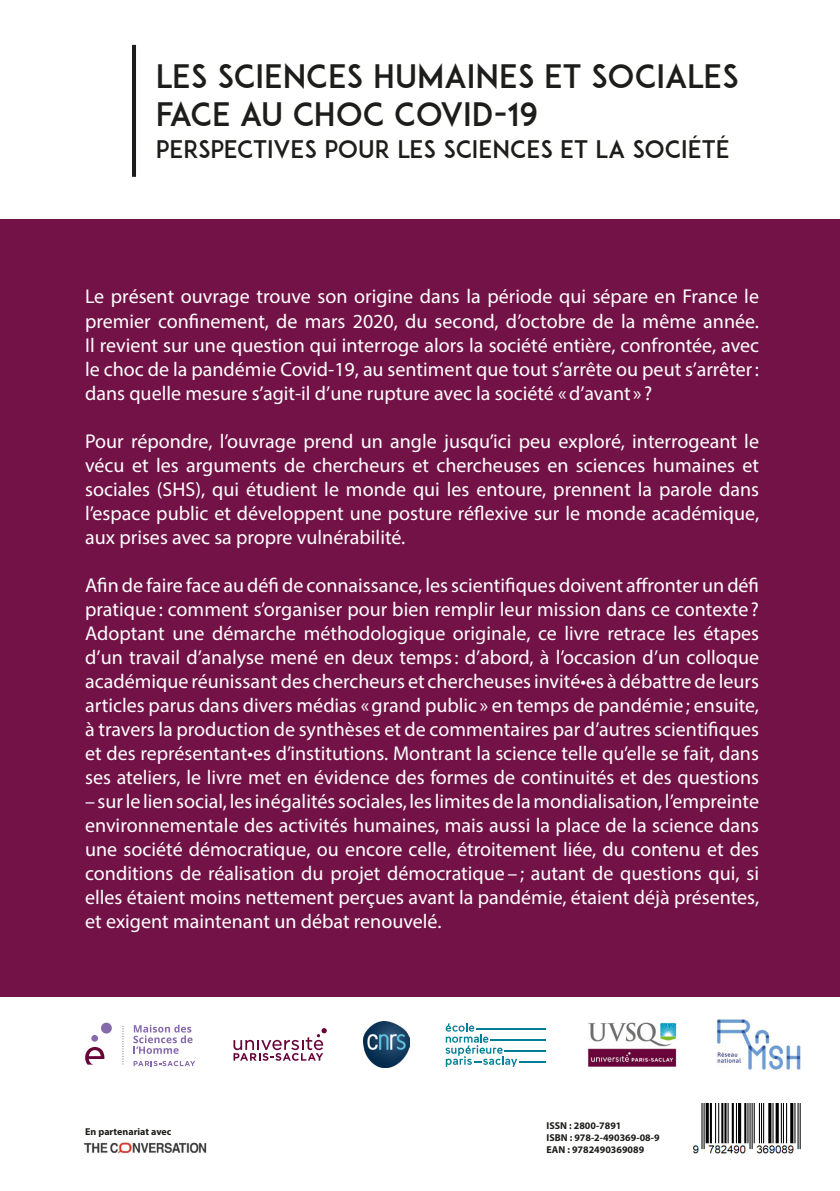
<style>
.page{position:relative;width:840px;height:1191px;background:#fff}
.page>*{position:absolute;margin:0;border:0;box-sizing:border-box;transform-origin:0 0}
.t1{font:32px/38px "ADAM.CGPRO";color:#1d1d1b}
.t2{font:24px "ADAM.CGPRO";color:#1d1d1b}
._4ème_couv{font:20px/24px "Myriad Pro";color:#fff;text-align:justify}
.t3{font:700 10px "Myriad Pro";color:#1d1d1b}
</style>
<div class="page">
<div style="left:132px;top:45px;width:4px;height:132px;border:2px solid #1d1d1b"></div>
<div style="left:0;top:220px;width:839px;height:776px;background:#731246"></div>
<hr style="left:839px;top:996px;width:1px;height:195px;background:#731246">
<hr style="left:839px;top:0;width:1px;height:125px;background:#731246">
<img style="left:692px;top:1103px;width:109px;height:51px">
<svg style="left:233px;top:1028px;width:93px;height:32px"></svg>
<img style="left:363px;top:1021px;width:46px;height:46px">
<img style="left:587px;top:1022px;width:90px;height:45px">
<svg style="left:445px;top:1023px;width:100px;height:43px"></svg>
<hr style="left:490px;top:1039px;width:55px;height:1px;background:#007f97">
<svg style="left:122px;top:1026px;width:1px;height:39px"></svg>
<div style="left:101px;top:1022px;width:11px;height:11px;background:#8569ab;border-radius:50%"></div>
<div style="left:91px;top:1035px;width:7px;height:6px;background:#8569ab;border-radius:50%"></div>
<svg style="left:85px;top:1047px;width:19px;height:17px"></svg>
<svg style="left:133px;top:1024px;width:59px;height:30px"></svg>
<svg style="left:133px;top:1060px;width:62px;height:6px"></svg>
<img style="left:84px;top:1142px;width:123px;height:12px">
<img style="left:716px;top:1019px;width:85px;height:51px">
<p class="t1" style="left:156px;top:57px;width:584px">LES SCIENCES HUMAINES ET SOCIALES<br>FACE AU CHOC COVID-19</p>
<p class="t2" style="left:156px;top:135px;width:575px">PERSPECTIVES POUR LES SCIENCES ET LA SOCIÉTÉ</p>
<p class="_4ème_couv" style="left:85px;top:284px;width:675px">Le présent ouvrage trouve son origine dans la période qui sépare en France le premier confinement, de mars 2020, du second, d’octobre de la même année.<br>Il revient sur une question qui interroge alors la société entière, confrontée, avec le choc de la pandémie Covid-19, au sentiment que tout s’arrête ou peut s’arrêter: dans quelle mesure s’agit-il d’une rupture avec la société «d’avant » ?</p>
<p class="_4ème_couv" style="left:85px;top:428px;width:675px">Pour répondre, l’ouvrage prend un angle jusqu’ici peu exploré, interrogeant le vécu et les arguments de chercheurs et chercheuses en sciences humaines et sociales (SHS), qui étudient le monde qui les entoure, prennent la parole dans l’espace public et développent une posture réflexive sur le monde académique, aux prises avec sa propre vulnérabilité.</p>
<p class="_4ème_couv" style="left:85px;top:572px;width:675px">Afin de faire face au défi de connaissance, les scientifiques doivent affronter un défi pratique: comment s’organiser pour bien remplir leur mission dans ce contexte ?<br>Adoptant une démarche méthodologique originale, ce livre retrace les étapes d’un travail d’analyse mené en deux temps: d’abord, à l’occasion d’un colloque académique réunissant des chercheurs et chercheuses invité•es à débattre de leurs articles parus dans divers médias «grand public » en temps de pandémie; ensuite, à travers la production de synthèses et de commentaires par d’autres scientifiques et des représentant•es d’institutions. Montrant la science telle qu’elle se fait, dans ses ateliers, le livre met en évidence des formes de continuités et des questions –sur le lien social, les inégalités sociales, les limites de la mondialisation, l’empreinte environnementale des activités humaines, mais aussi la place de la science dans une société démocratique, ou encore celle, étroitement liée, du contenu et des conditions de réalisation du projet démocratique –; autant de questions qui, si elles étaient moins nettement perçues avant la pandémie, étaient déjà présentes, et exigent maintenant un débat renouvelé.</p>
<p class="t3" style="left:85px;top:1124px;width:88px">En partenariat avec</p>
<p class="t3" style="left:546px;top:1118px;width:76px">ISSN : 2800-7891</p>
<p class="t3" style="left:546px;top:1130px;width:114px">ISBN : 978-2-490369-08-9</p>
<p class="t3" style="left:546px;top:1142px;width:99px">EAN : 9782490369089</p>
</div>
